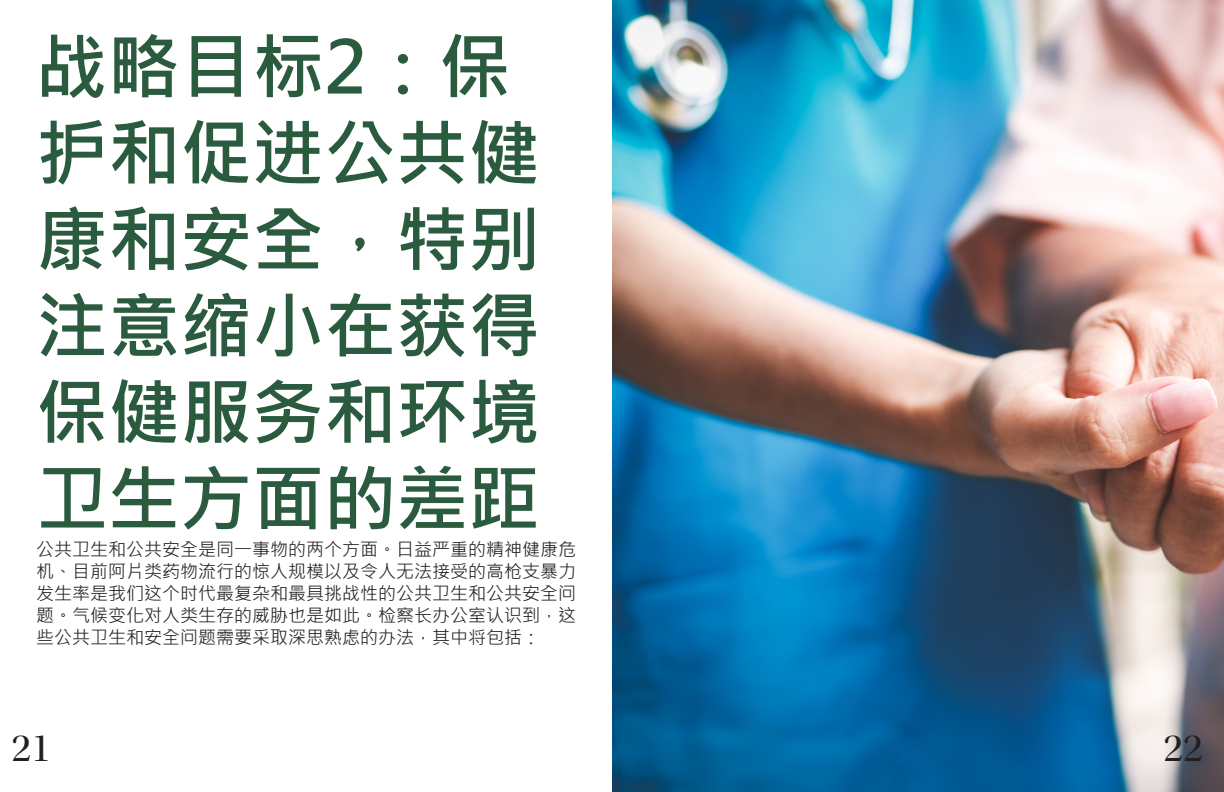
<style>
.page{position:relative;width:1224px;height:792px;background:#fff}
.page>*{position:absolute;margin:0;border:0;box-sizing:border-box;transform-origin:0 0}
.Default{font:700 72px/86.4px "Microsoft Jheng Hei";color:#2b5b3e}
.t1{font:40px "Utopia Std Disp";color:#231f20}
.Default-2{font:18px/22px "Microsoft Jheng Hei";color:#231f20;text-align:justify}
</style>
<div class="page">
<img style="left:612px;top:0;width:612px;height:792px">
<p class="Default" style="left:36px;top:24px;width:505px">战略目标2：保护和促进公共健康和安全，特别注意缩小在获得保健服务和环境卫生方面的差距</p>
<p class="Default-2" style="left:36px;top:538px;width:541px">公共卫生和公共安全是同一事物的两个方面。日益严重的精神健康危机、目前阿片类药物流行的惊人规模以及令人无法接受的高枪支暴力发生率是我们这个时代最复杂和最具挑战性的公共卫生和公共安全问题。气候变化对人类生存的威胁也是如此。检察长办公室认识到，这些公共卫生和安全问题需要采取深思熟虑的办法，其中将包括：</p>
<p class="t1" style="left:11px;top:726px;width:41px">21</p>
<p class="t1" style="left:1163px;top:726px;width:41px">22</p>
</div>
